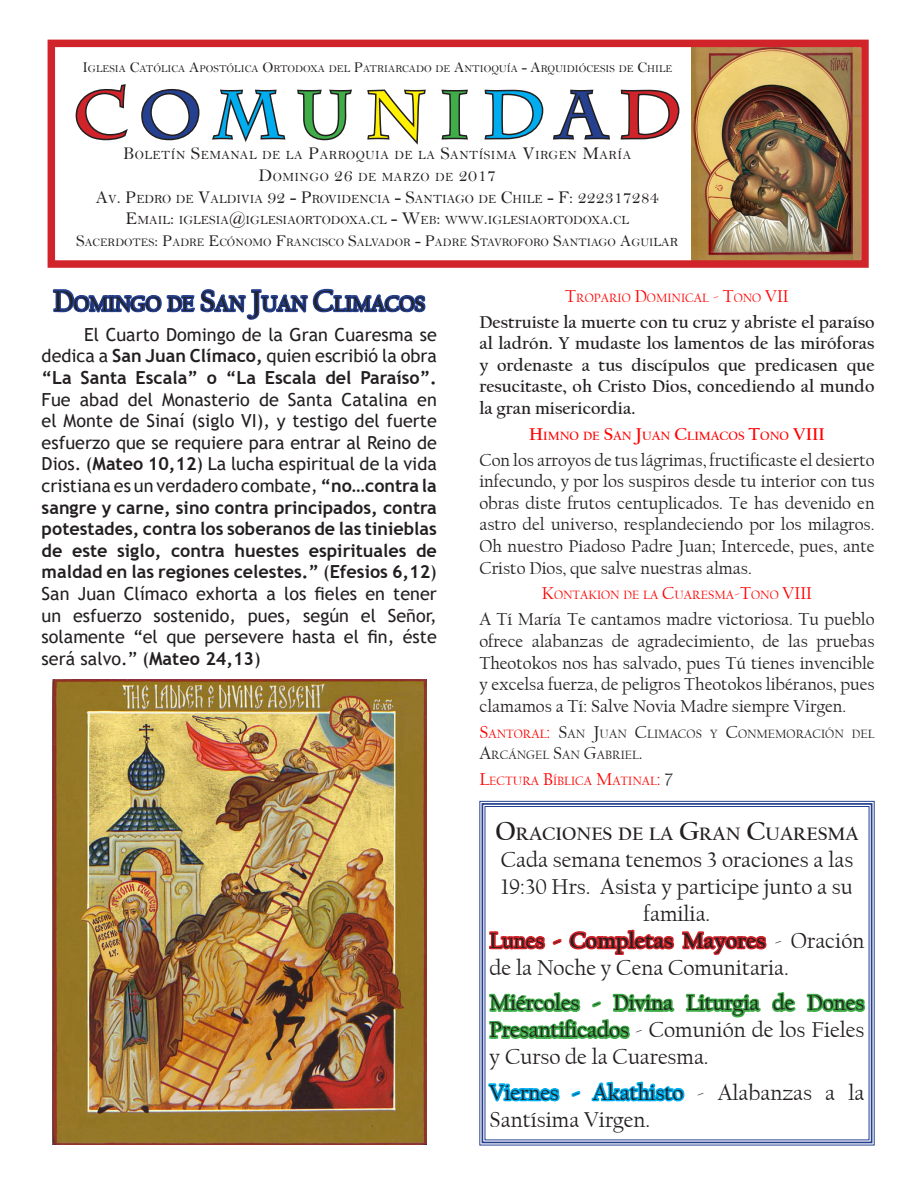
<style>
.page{position:relative;width:918px;height:1188px;background:#fff}
.page>*{position:absolute;margin:0;border:0;box-sizing:border-box;transform-origin:0 0}
.t1{font:700 66px "Charlemagne Std";letter-spacing:.205em;color:#d1232a}
.t2{font:22.5px/27px "Californian FB";color:#231f20}
.t3{font:21px "Californian FB";color:#231f20}
.t4{font:700 18.9px "Californian FB";color:#231f20}
.t5{font:18px/21.6px "Trebuchet MS";color:#231f20;text-align:justify}
.Default{font:18px/21.6px "Californian FB";color:#231f20;text-align:justify}
.t6{font:700 18px/21.6px "Californian FB";color:#231f20;text-align:justify}
.t7{font:12.6px "Bell";color:#231f20}
.t8{font:12.6px "Bell";letter-spacing:.035em;color:#231f20}
.Estilo_de_párrafo_1{font:12.6px/21.6px "Californian FB";color:#231f20}
.t9{font:700 12.6px "Californian FB";color:#f00}
.Default-2{font:12.6px "Californian FB";color:#f00}
.Estilo_de_párrafo_4{font:12.6px "Californian FB";color:#f00}
.Estilo_de_párrafo_1-2{font:12.6px "Californian FB";color:#f00}
.t10{font:11.55px "Bell";color:#231f20}
.t11{font:10.5px "Bell";color:#231f20}
.s1{font-size:15px}
.s2{color:#25408f}
.s3{color:#00aeef}
.s4{color:#3fae49}
.s5{color:#fff101}
.s6{font-size:18px}
.s7{font-size:16.5px}
.s8{font-size:12.6px}
.s9{font-size:30px}
.s10{font-weight:700}
.s11{font-size:18px;color:#f00}
.s12{color:#f00}
.s13{font-size:18px;color:#231f20}
.s14{font-size:27px}
</style>
<div class="page">
<img style="left:692px;top:49px;width:168px;height:210px">
<svg style="left:441px;top:89px;width:27px;height:51px"></svg>
<svg style="left:484px;top:89px;width:60px;height:51px"></svg>
<svg style="left:553px;top:89px;width:57px;height:51px"></svg>
<svg style="left:620px;top:89px;width:60px;height:51px"></svg>
<div style="left:48px;top:40px;width:821px;height:228px;border:8px solid #d1232a"></div>
<svg style="left:51px;top:82px;width:377px;height:238px"></svg>
<svg style="left:479px;top:801px;width:396px;height:345px"></svg>
<div style="left:482px;top:803px;width:390px;height:340px;border:2px solid #25408f"></div>
<img style="left:52px;top:680px;width:374px;height:464px">
<p class="t11" style="left:82px;top:62px;width:592px"><span class="s1">I</span>GLESIA <span class="s1">C</span>ATÓLICA <span class="s1">A</span>POSTÓLICA <span class="s1">O</span>RTODOXA DEL <span class="s1">P</span>ATRIARCADO DE <span class="s1">A</span>NTIOQUÍA <span class="s1">- A</span>RQUIDIÓCESIS DE <span class="s1">C</span>HILE</p>
<p class="t1" style="left:73px;top:77px;width:609px">C<span class="s2">O</span><span class="s3">M</span><span class="s4">U</span><span class="s5">N</span><span class="s4">I</span><span class="s3">D</span><span class="s2">A</span>D</p>
<p class="t8" style="left:123px;top:148px;width:510px"><span class="s6">B</span>OLETÍN <span class="s6">S</span>EMANAL DE LA <span class="s6">P</span>ARROQUIA DE LA <span class="s6">S</span>ANTÍSIMA <span class="s6">V</span>IRGEN <span class="s6">M</span>ARÍA</p>
<p class="t8" style="left:259px;top:169px;width:239px"><span class="s6">D</span>OMINGO <span class="s6">26</span> DE MARZO DE <span class="s6">2017</span></p>
<p class="t7" style="left:96px;top:191px;width:564px"><span class="s6">A</span>V<span class="s6">. P</span>EDRO DE <span class="s6">V</span>ALDIVIA <span class="s6">92 - P</span>ROVIDENCIA <span class="s6">- S</span>ANTIAGO DE <span class="s6">C</span>HILE <span class="s6">- F: 222317284</span></p>
<p class="t7" style="left:126px;top:213px;width:334px"><span class="s6">E</span>MAIL<span class="s6">:</span> IGLESIA<span class="s6">@</span>IGLESIAORTODOXA<span class="s6">.</span>CL <span class="s6">- W</span>EB<span class="s6">:</span> WWW</p>
<p class="t7" style="left:484px;top:213px;width:147px"><span class="s6">.</span>IGLESIAORTODOXA<span class="s6">.</span>CL</p>
<p class="t10" style="left:76px;top:235px;width:604px"><span class="s7">S</span>ACERDOTES<span class="s7">: P</span>ADRE <span class="s7">E</span>CÓNOMO <span class="s7">F</span>RANCI SCO <span class="s7">S</span>ALVADOR <span class="s7">- P</span>ADRE <span class="s7">S</span>TAVROFORO <span class="s7">S</span>ANTIAGO <span class="s7">A</span>GUI<span class="s8">LAR</span></p>
<p class="t3" style="left:53px;top:292px;width:373px"><span class="s9">D</span>OMINGO DE <span class="s9">S</span>AN <span class="s9">J</span>UAN <span class="s9">C</span>LIMACOS</p>
<p class="t5" style="left:42px;top:323px;width:397px;text-indent:43px">El Cuarto Domingo de la Gran Cuaresma se dedica a <span class="s10">San Juan Clímaco,</span> quien escribió la obra <span class="s10">“La Santa Escala” o “La Escala del Paraíso”.<br></span>Fue abad del Monasterio de Santa Catalina en el Monte de Sinaí (siglo VI), y testigo del fuerte esfuerzo que se requiere para entrar al Reino de Dios. (<span class="s10">Mateo 10,12</span>) La lucha espiritual de la vida cristiana es un verdadero combate, <span class="s10">“no…contra la sangre y carne, sino contra principados, contra potestades, contra los soberanos de las tinieblas de este siglo, contra huestes espirituales de maldad en las regiones celestes.”</span> (<span class="s10">Efesios 6,12</span>)<br>San Juan Clímaco exhorta a los fieles en tener un esfuerzo sostenido, pues, según el Señor, solamente “el que persevere hasta el fin, éste será salvo.” (<span class="s10">Mateo 24,13</span>)</p>
<p class="Estilo_de_párrafo_4" style="left:565px;top:291px;width:219px"><span class="s6">T</span>ROPARIO <span class="s6">D</span>OMINICAL <span class="s6">- T</span>ONO <span class="s6">VII</span></p>
<p class="t6" style="left:479px;top:311px;width:397px">Destruiste la muerte con tu cruz y abriste el paraíso al ladrón. Y mudaste los lamentos de las miróforas y ordenaste a tus discípulos que predicasen que resucitaste, oh Cristo Dios, concediendo al mundo la gran misericordia.</p>
<p class="t9" style="left:529px;top:429px;width:284px"><span class="s6">H</span>IMNO DE <span class="s6">S</span>AN <span class="s6">J</span>UAN <span class="s6">C</span>LIMACOS <span class="s6">T</span>ONO <span class="s6">VIII</span></p>
<p class="Default" style="left:479px;top:449px;width:397px">Con los arroyos de tus lágrimas, fructificaste el desierto infecundo, y por los suspiros desde tu interior con tus obras diste frutos centuplicados. Te has devenido en astro del universo, resplandeciendo por los milagros.<br>Oh nuestro Piadoso Padre Juan; Intercede, pues, ante Cristo Dios, que salve nuestras almas.</p>
<p class="Default-2" style="left:542px;top:588px;width:259px"><span class="s6">K</span>ONTAKION DE LA <span class="s6">C</span>UARESMA<span class="s6">-T</span>ONO <span class="s6">VIII</span></p>
<p class="Default" style="left:479px;top:609px;width:397px">A Tí María Te cantamos madre victoriosa. Tu pueblo ofrece alabanzas de agradecimiento, de las pruebas Theotokos nos has salvado, pues Tú tienes invencible y excelsa fuerza, de peligros Theotokos libéranos, pues clamamos a Tí: Salve Novia Madre siempre Virgen.</p>
<p class="Estilo_de_párrafo_1" style="left:479px;top:723px;width:397px"><span class="s11">S</span><span class="s12">ANTORAL</span><span class="s11">:</span> <span class="s6">S</span>AN <span class="s6">J</span>UAN <span class="s6">C</span>LIMACOS Y <span class="s6">C</span>ONMEMORACIÓN DEL<br><span class="s6">A</span>RCÁNGEL <span class="s6">S</span>AN <span class="s6">G</span>ABRIEL<span class="s6">.</span></p>
<p class="Estilo_de_párrafo_1-2" style="left:479px;top:774px;width:195px"><span class="s6">L</span>ECTURA <span class="s6">B</span>ÍBLICA <span class="s6">M</span>ATINAL<span class="s6">:</span> <span class="s13">7</span></p>
<p class="t4" style="left:495px;top:823px;width:365px"><span class="s14">O</span>RACIONES DE LA <span class="s14">G</span>RAN <span class="s14">C</span>UARESMA</p>
<p class="t2" style="left:501px;top:846px;width:354px;text-align:center">Cada semana tenemos 3 oraciones a las<br>19:30 Hrs. Asista y participe junto a su familia.</p>
<p class="t2" style="left:490px;top:927px;width:376px">Lunes - <span class="s10">Completas Mayores</span> - Oración de la Noche y Cena Comunitaria.</p>
<p class="t2" style="left:490px;top:990px;width:376px;text-align:justify">Miércoles - Divina Liturgia de Dones Presantificados - Comunión de los Fieles y Curso de la Cuaresma.</p>
<p class="t2" style="left:490px;top:1079px;width:376px">Viernes - Akathisto - Alabanzas a la<br>Santísima Virgen.</p>
</div>
